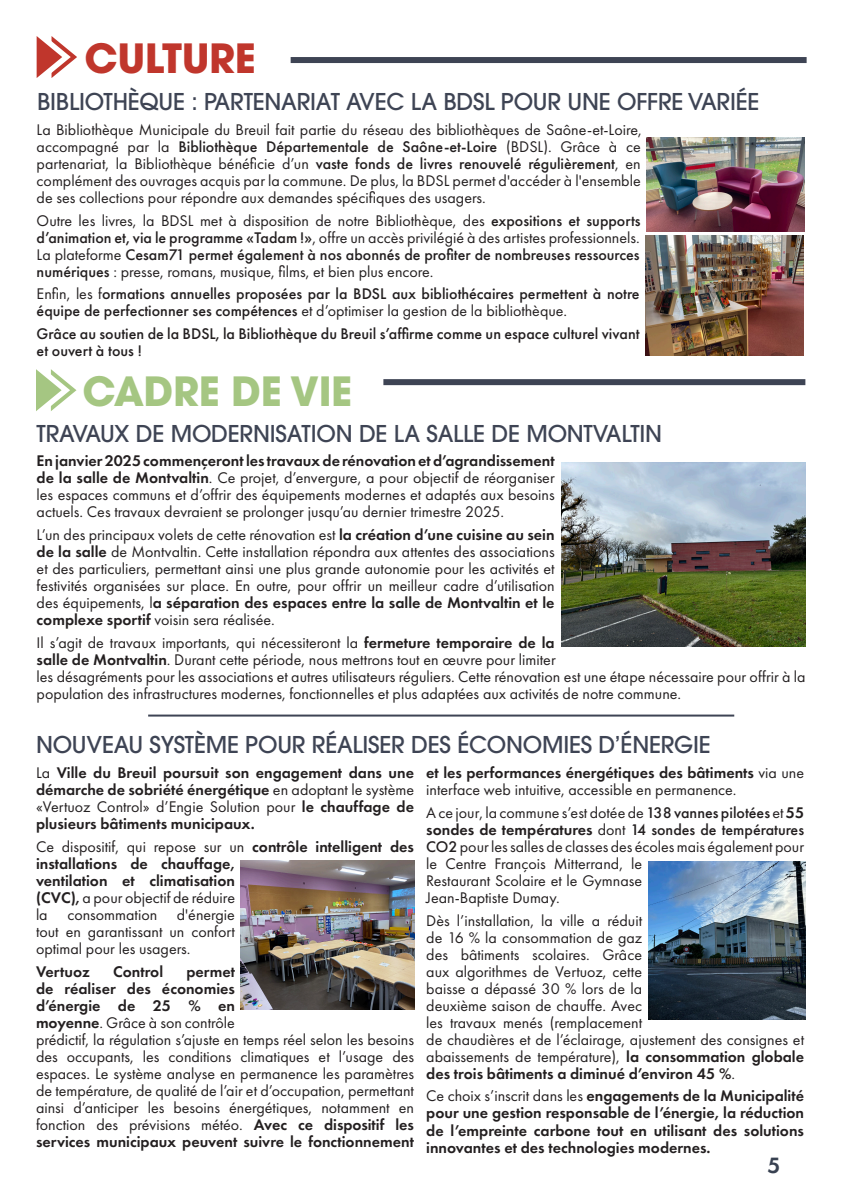
<style>
.page{position:relative;width:842px;height:1191px;background:#fff}
.page>*{position:absolute;margin:0;border:0;box-sizing:border-box;transform-origin:0 0}
.t1{font:700 40px "ITC Avant Garde Pro";letter-spacing:-.01em;color:#a5c682}
.t2{font:700 40px "ITC Avant Garde Pro";letter-spacing:-.01em;color:#c0362c}
.t3{font:500 23px "ITC Avant Garde Pro";letter-spacing:-.01em;color:#3e4454}
.t4{font:600 23px "Futura PT";color:#384151}
.t5{font:16px/17px "Futura PT";color:#231f20}
.t6{font:600 16px/17px "Futura PT";color:#231f20;text-align:justify}
.t7{font:500 16px/17px "Futura PT";color:#231f20}
.s1{font-weight:500}
.s2{font-weight:400}
.s3{font-weight:600}
</style>
<div class="page">
<img style="left:648px;top:861px;width:158px;height:159px">
<svg style="left:37px;top:36px;width:40px;height:42px"></svg>
<div style="left:291px;top:57px;width:516px;height:6px;background:#3e4454"></div>
<svg style="left:36px;top:369px;width:40px;height:42px"></svg>
<div style="left:383px;top:379px;width:422px;height:6px;background:#3e4454"></div>
<hr style="left:148px;top:714px;width:586px;height:2px;background:#3e4454">
<img style="left:561px;top:462px;width:244px;height:184px">
<img style="left:241px;top:860px;width:173px;height:149px">
<img style="left:647px;top:138px;width:157px;height:94px">
<img style="left:645px;top:236px;width:158px;height:120px">
<p class="t2" style="left:85px;top:32px;width:173px">CULTURE</p>
<p class="t3" style="left:37px;top:86px;width:724px">BIBLIOTHÈQUE : PARTENARIAT AVEC LA BDSL POUR UNE OFFRE VARIÉE</p>
<p class="t5" style="left:37px;top:121px;width:607px;text-align:justify">La Bibliothèque Municipale du Breuil fait partie du réseau des bibliothèques de Saône-et-Loire, accompagné par la <span class="s1">Bibliothèque Départementale de Saône-et-Loire</span> (BDSL). Grâce à ce partenariat, la Bibliothèque bénéficie d’un <span class="s1">vaste fonds de livres renouvelé régulièrement</span>, en complément des ouvrages acquis par la commune. De plus, la BDSL permet d'accéder à l'ensemble de ses collections pour répondre aux demandes spécifiques des usagers.</p>
<p class="t5" style="left:37px;top:212px;width:606px;text-align:justify">Outre les livres, la BDSL met à disposition de notre Bibliothèque, des <span class="s1">expositions et supports d’animation et, via le programme «Tadam !»</span>, offre un accès privilégié à des artistes professionnels.<br>La plateforme <span class="s1">Cesam71 permet également à nos abonnés de profiter de nombreuses ressources numériques</span> : presse, romans, musique, films, et bien plus encore.</p>
<p class="t7" style="left:37px;top:285px;width:604px"><span class="s2">Enfin, les f</span>ormations annuelles proposées par la BDSL aux bibliothécaires permettent à notre équipe de perfectionner ses compétences <span class="s2">et d’optimiser la gestion de la bibliothèque.</span></p>
<p class="t7" style="left:37px;top:325px;width:604px">Grâce au soutien de la BDSL, la Bibliothèque du Breuil s’affirme comme un espace culturel vivant et ouvert à tous !</p>
<p class="t1" style="left:83px;top:365px;width:271px">CADRE DE VIE</p>
<p class="t3" style="left:37px;top:418px;width:627px">TRAVAUX DE MODERNISATION DE LA SALLE DE MONTVALTIN</p>
<p class="t5" style="left:37px;top:452px;width:520px;text-align:justify"><span class="s3">En janvier 2025 commençeront les travaux de rénovation et d’agrandissement de la salle de Montvaltin</span>. Ce projet, d’envergure, a pour objectif de réorganiser les espaces communs et d’offrir des équipements modernes et adaptés aux besoins actuels. Ces travaux devraient se prolonger jusqu’au dernier trimestre 2025.</p>
<p class="t5" style="left:37px;top:526px;width:520px;text-align:justify">L’un des principaux volets de cette rénovation est <span class="s3">la création d’une cuisine au sein de la salle</span> de Montvaltin. Cette installation répondra aux attentes des associations et des particuliers, permettant ainsi une plus grande autonomie pour les activités et festivités organisées sur place. En outre, pour offrir un meilleur cadre d’utilisation des équipements, l<span class="s3">a séparation des espaces entre la salle de Montvaltin et le complexe sportif</span> voisin sera réalisée.</p>
<p class="t5" style="left:37px;top:634px;width:771px">Il s’agit de travaux importants, qui nécessiteront la <span class="s3">fermeture temporaire de la<br>salle de Montvaltin</span>. Durant cette période, nous mettrons tout en œuvre pour limiter<br>les désagréments pour les associations et autres utilisateurs réguliers. Cette rénovation est une étape nécessaire pour offrir à la population des infrastructures modernes, fonctionnelles et plus adaptées aux activités de notre commune.</p>
<p class="t3" style="left:36px;top:730px;width:676px">NOUVEAU SYSTÈME POUR RÉALISER DES ÉCONOMIES D’ÉNERGIE</p>
<p class="t6" style="left:36px;top:764px;width:380px"><span class="s2">La</span> Ville du Breuil poursuit son engagement dans une démarche de sobriété énergétique <span class="s2">en adoptant le système «Vertuoz Control» d’Engie Solution pour</span> le chauffage de plusieurs bâtiments municipaux.</p>
<p class="t5" style="left:36px;top:838px;width:379px">Ce dispositif, qui repose sur un <span class="s3">contrôle intelligent des installations de chauffage,<br>ventilation et climatisation<br>(CVC),</span> a pour objectif de réduire<br>la consommation d'énergie<br>tout en garantissant un confort<br>optimal pour les usagers.</p>
<p class="t6" style="left:36px;top:962px;width:55px">Vertuoz</p>
<p class="t6" style="left:113px;top:962px;width:52px">Control</p>
<p class="t5" style="left:36px;top:963px;width:380px;text-indent:150px"><span class="s3">permet<br>de réaliser des économies<br>d’énergie de 25 % en<br>moyenne</span>. Grâce à son contrôle<br>prédictif, la régulation s’ajuste en temps réel selon les besoins des occupants, les conditions climatiques et l’usage des espaces. Le système analyse en permanence les paramètres de température, de qualité de l’air et d’occupation, permettant ainsi d’anticiper les besoins énergétiques, notamment en fonction des prévisions météo. <span class="s3">Avec ce dispositif les services municipaux peuvent suivre le fonctionnement</span></p>
<p class="t5" style="left:426px;top:764px;width:379px"><span class="s3">et les performances énergétiques des bâtiments</span> via une interface web intuitive, accessible en permanence.</p>
<p class="t5" style="left:426px;top:804px;width:379px">A ce jour, la commune s’est dotée de <span class="s1">138 vannes pilotées</span> et <span class="s3">55 sondes de températures</span> dont <span class="s1">14 sondes de températures CO2</span> pour les salles de classes des écoles mais également pour le Centre François Mitterrand, le<br>Restaurant Scolaire et le Gymnase<br>Jean-Baptiste Dumay.</p>
<p class="t5" style="left:426px;top:912px;width:379px">Dès l’installation, la ville a réduit<br>de 16 % la consommation de gaz<br>des bâtiments scolaires. Grâce<br>aux algorithmes de Vertuoz, cette<br>baisse a dépassé 30 % lors de la<br>deuxième saison de chauffe. Avec<br>les travaux menés (remplacement<br>de chaudières et de l’éclairage, ajustement des consignes et abaissements de température), <span class="s3">la consommation globale des trois bâtiments a diminué d’environ 45 %</span>.</p>
<p class="t6" style="left:426px;top:1087px;width:379px"><span class="s2">Ce choix s’inscrit dans les</span> engagements de la Municipalité pour une gestion responsable de l’énergie, la réduction de l’empreinte carbone tout en utilisant des solutions innovantes et des technologies modernes.</p>
<h2 class="t4" style="left:767px;top:1150px;width:15px">5</h2>
</div>
